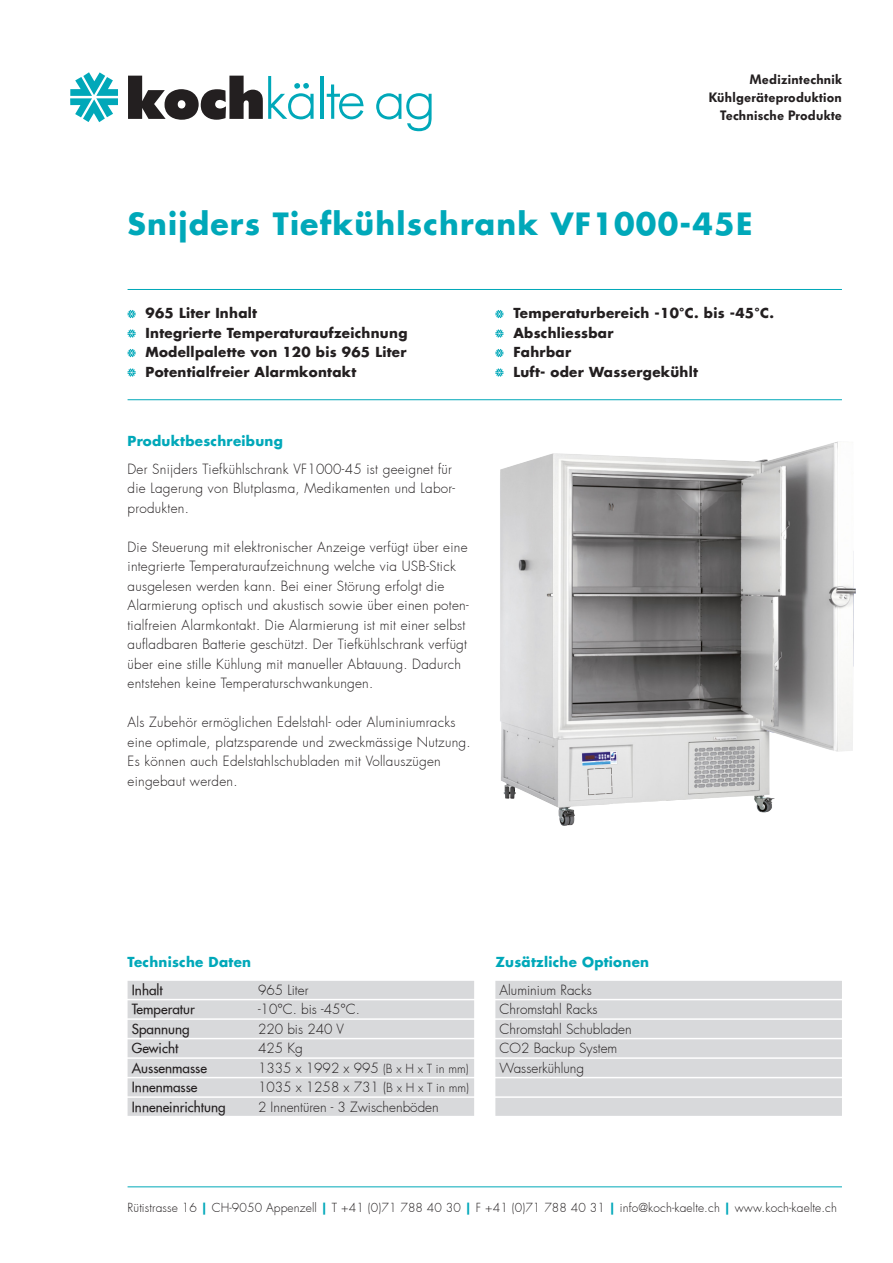
<style>
.page{position:relative;width:893px;height:1263px;background:#fff}
.page>*{position:absolute;margin:0;border:0;box-sizing:border-box;transform-origin:0 0}
.t1{font:700 30px "Futura";letter-spacing:.04em;color:#00a8b9}
.t2{font:300 13.5px/19.5px "Futura";letter-spacing:.02em;color:#231f20}
.Aufzählung{font:700 13.5px "Futura";letter-spacing:.02em;color:#231f20}
.t3{font:300 13.5px/19.5px "Futura";color:#231f20}
.t4{font:500 13.5px "Futura";color:#231f20}
.t5{font:700 13.5px "Futura";letter-spacing:.02em;color:#00a8b9}
.t6{font:600 13.5px/18px "Futura BQ";letter-spacing:.02em;color:#231f20;text-align:right}
.t7{font:300 12px "Futura";letter-spacing:.01em;color:#231f20}
.s1{font-size:12px}
.s2{font-weight:700;color:#00a8b9}
</style>
<div class="page">
<img style="left:500px;top:441px;width:356px;height:385px">
<svg style="left:128px;top:310px;width:8px;height:8px"></svg>
<svg style="left:128px;top:329px;width:8px;height:9px"></svg>
<svg style="left:128px;top:349px;width:8px;height:8px"></svg>
<svg style="left:128px;top:368px;width:8px;height:9px"></svg>
<svg style="left:495px;top:310px;width:8px;height:8px"></svg>
<svg style="left:495px;top:329px;width:8px;height:9px"></svg>
<svg style="left:495px;top:349px;width:8px;height:8px"></svg>
<svg style="left:495px;top:368px;width:8px;height:9px"></svg>
<svg style="left:70px;top:72px;width:48px;height:50px"></svg>
<svg style="left:128px;top:76px;width:186px;height:44px"></svg>
<hr style="left:320px;top:76px;width:3px;height:43px;background:#00a8b9">
<svg style="left:327px;top:84px;width:37px;height:35px"></svg>
<svg style="left:376px;top:93px;width:56px;height:38px"></svg>
<hr style="left:128px;top:289px;width:714px;height:1px;background:#00a8b9">
<hr style="left:128px;top:399px;width:714px;height:1px;background:#00a8b9">
<hr style="left:128px;top:1186px;width:714px;height:1px;background:#00a8b9">
<div style="left:495px;top:981px;width:347px;height:18px;background:#d8d9db"></div>
<div style="left:495px;top:1000px;width:347px;height:18px;background:#d8d9db"></div>
<div style="left:495px;top:1020px;width:347px;height:18px;background:#d8d9db"></div>
<div style="left:495px;top:1039px;width:347px;height:18px;background:#d8d9db"></div>
<div style="left:495px;top:1059px;width:347px;height:18px;background:#d8d9db"></div>
<div style="left:495px;top:1078px;width:347px;height:18px;background:#d8d9db"></div>
<div style="left:495px;top:1098px;width:347px;height:18px;background:#d8d9db"></div>
<div style="left:128px;top:981px;width:346px;height:18px;background:#d8d9db"></div>
<div style="left:128px;top:1000px;width:346px;height:18px;background:#d8d9db"></div>
<div style="left:128px;top:1020px;width:346px;height:18px;background:#d8d9db"></div>
<div style="left:128px;top:1039px;width:346px;height:18px;background:#d8d9db"></div>
<div style="left:128px;top:1059px;width:346px;height:18px;background:#d8d9db"></div>
<div style="left:128px;top:1078px;width:346px;height:18px;background:#d8d9db"></div>
<div style="left:128px;top:1098px;width:346px;height:18px;background:#d8d9db"></div>
<p class="t6" style="left:709px;top:71px;width:135px">Medizintechnik<br>Kühlgeräteproduktion<br>Technische Produkte</p>
<h1 class="t1" style="left:128px;top:204px;width:626px">Snijders Tiefkühlschrank VF1000-45E</h1>
<p class="Aufzählung" style="left:146px;top:304px;width:113px">965 Liter Inhalt</p>
<p class="Aufzählung" style="left:146px;top:324px;width:263px">Integrierte Temperaturaufzeichnung</p>
<p class="Aufzählung" style="left:146px;top:343px;width:262px">Modellpalette von 120 bis 965 Liter</p>
<p class="Aufzählung" style="left:146px;top:363px;width:212px">Potentialfreier Alarmkontakt</p>
<p class="t5" style="left:128px;top:432px;width:157px">Produktbeschreibung</p>
<p class="t2" style="left:128px;top:460px;width:329px">Der Snijders Tiefkühlschrank VF1000-45 ist geeignet für die Lagerung von Blutplasma, Medikamenten und Labor&shy;produkten.</p>
<p class="t2" style="left:128px;top:538px;width:343px">Die Steuerung mit elektronischer Anzeige verfügt über eine integrierte Temperaturaufzeichnung welche via USB-Stick ausgelesen werden kann. Bei einer Störung erfolgt die Alarmierung optisch und akustisch sowie über einen poten&shy;tialfreien Alarmkontakt. Die Alarmierung ist mit einer selbst aufladbaren Batterie geschützt. Der Tiefkühlschrank verfügt über eine stille Kühlung mit manueller Abtauung. Dadurch entstehen keine Temperaturschwankungen.</p>
<p class="t2" style="left:128px;top:713px;width:345px">Als Zubehör ermöglichen Edelstahl- oder Aluminiumracks eine optimale, platzsparende und zweckmässige Nutzung.<br>Es können auch Edelstahlschubladen mit Vollauszügen eingebaut werden.</p>
<p class="Aufzählung" style="left:513px;top:304px;width:262px">Temperaturbereich -10°C. bis -45°C.</p>
<p class="Aufzählung" style="left:513px;top:324px;width:102px">Abschliessbar</p>
<p class="Aufzählung" style="left:513px;top:343px;width:59px">Fahrbar</p>
<p class="Aufzählung" style="left:513px;top:363px;width:186px">Luft- oder Wassergekühlt</p>
<p class="t5" style="left:128px;top:953px;width:125px">Technische Daten</p>
<p class="t4" style="left:132px;top:981px;width:32px">Inhalt</p>
<p class="t3" style="left:258px;top:980px;width:52px">965 Liter</p>
<p class="t4" style="left:132px;top:1001px;width:64px">Temperatur</p>
<p class="t2" style="left:258px;top:1000px;width:103px">-10°C. bis -45°C.</p>
<p class="t4" style="left:132px;top:1020px;width:59px">Spannung</p>
<p class="t3" style="left:258px;top:1019px;width:88px">220 bis 240 V</p>
<p class="t4" style="left:132px;top:1040px;width:48px">Gewicht</p>
<p class="t2" style="left:258px;top:1039px;width:46px">425 Kg</p>
<p class="t4" style="left:132px;top:1059px;width:77px">Aussenmasse</p>
<p class="t3" style="left:258px;top:1058px;width:212px">1335 x 1992 x 995 <span class="s1">(B x H x T in mm)</span></p>
<p class="t4" style="left:132px;top:1079px;width:67px">Innenmasse</p>
<p class="t3" style="left:258px;top:1078px;width:212px">1035 x 1258 x 731 (<span class="s1">B x H x T in mm)</span></p>
<p class="t4" style="left:132px;top:1098px;width:95px">Inneneinrichtung</p>
<p class="t3" style="left:258px;top:1097px;width:182px">2 Innentüren - 3 Zwischenböden</p>
<p class="t5" style="left:495px;top:953px;width:155px">Zusätzliche Optionen</p>
<p class="t3" style="left:500px;top:980px;width:134px">Aluminium Racks<br>Chromstahl Racks<br>Chromstahl Schubladen<br>CO2 Backup System<br>Wasserkühlung</p>
<p class="t7" style="left:128px;top:1200px;width:711px">Rütistrasse 16 <span class="s2">|</span> CH-9050 Appenzell <span class="s2">|</span> T +41 (0)71 788 40 30 <span class="s2">|</span> F +41 (0)71 788 40 31 <span class="s2">|</span> info@koch-kaelte.ch <span class="s2">|</span> www.koch-kaelte.ch</p>
</div>
